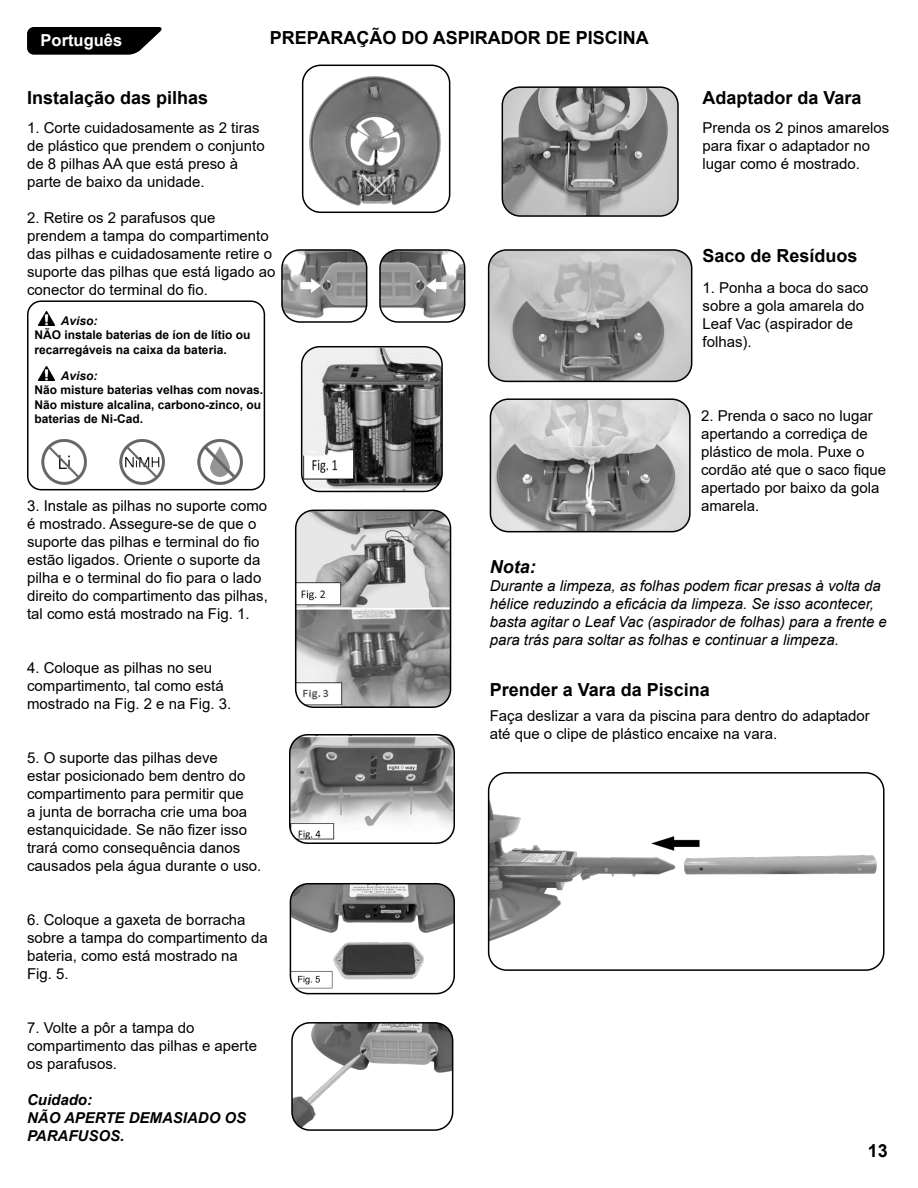
<style>
.page{position:relative;width:918px;height:1188px;background:#fff}
.page>*{position:absolute;margin:0;border:0;box-sizing:border-box;transform-origin:0 0}
.t1{font:700 18px "Arial";color:#000}
.t2{font:italic 700 18px "Arial";color:#000}
.t3{font:700 16.5px "Arial";color:#fff}
.t4{font:15px/18px "Arial";color:#000}
.t5{font:italic 15px/18px "Arial";color:#000}
.t6{font:italic 700 15px/18px "Arial";color:#000}
.t7{font:700 12px/14.4px "Arial";color:#000}
.t8{font:italic 700 12px "Arial";color:#000}
</style>
<div class="page">
<svg style="left:27px;top:27px;width:135px;height:28px;background:#1b1b1b"></svg>
<img style="left:502px;top:89px;width:174px;height:127px">
<div style="left:502px;top:86px;width:177px;height:131px;border:2px solid #000;border-radius:18px"></div>
<img style="left:489px;top:250px;width:203px;height:131px">
<div style="left:488px;top:249px;width:204px;height:133px;border:2px solid #000;border-radius:18px"></div>
<img style="left:490px;top:401px;width:198px;height:131px">
<div style="left:490px;top:398px;width:201px;height:134px;border:2px solid #000;border-radius:18px"></div>
<img style="left:489px;top:773px;width:393px;height:197px">
<div style="left:488px;top:772px;width:397px;height:199px;border:2px solid #000;border-radius:18px"></div>
<img style="left:302px;top:347px;width:138px;height:144px">
<div style="left:301px;top:346px;width:142px;height:146px;border:2px solid #000;border-radius:18px"></div>
<img style="left:296px;top:510px;width:155px;height:197px">
<div style="left:295px;top:510px;width:156px;height:198px;border:2px solid #000;border-radius:18px"></div>
<img style="left:303px;top:65px;width:147px;height:147px">
<div style="left:302px;top:65px;width:148px;height:148px;border:2px solid #000;border-radius:18px"></div>
<img style="left:284px;top:250px;width:83px;height:71px">
<div style="left:281px;top:249px;width:86px;height:74px;border:2px solid #000;border-radius:18px"></div>
<img style="left:382px;top:250px;width:83px;height:71px">
<div style="left:379px;top:249px;width:86px;height:74px;border:2px solid #000;border-radius:18px"></div>
<img style="left:290px;top:884px;width:164px;height:110px">
<div style="left:290px;top:883px;width:165px;height:111px;border:2px solid #000;border-radius:18px"></div>
<img style="left:294px;top:1023px;width:159px;height:107px">
<div style="left:291px;top:1022px;width:162px;height:109px;border:2px solid #000;border-radius:18px"></div>
<img style="left:290px;top:735px;width:165px;height:109px">
<img style="left:41px;top:439px;width:46px;height:46px">
<img style="left:119px;top:439px;width:46px;height:46px">
<div style="left:27px;top:300px;width:238px;height:190px;border:2px solid #000;border-radius:14px"></div>
<img style="left:197px;top:439px;width:46px;height:46px">
<img style="left:38px;top:366px;width:17px;height:15px">
<img style="left:38px;top:311px;width:17px;height:15px">
<p class="t3" style="left:41px;top:29px;width:83px">Português</p>
<p class="t1" style="left:270px;top:25px;width:381px">PREPARAÇÃO DO ASPIRADOR DE PISCINA</p>
<p class="t1" style="left:27px;top:85px;width:183px">Instalação das pilhas</p>
<p class="t4" style="left:27px;top:119px;width:239px">1. Corte cuidadosamente as 2 tiras de plástico que prendem o conjunto de 8 pilhas AA que está preso à parte de baixo da unidade.</p>
<p class="t4" style="left:27px;top:209px;width:250px">2. Retire os 2 parafusos que prendem a tampa do compartimento das pilhas e cuidadosamente retire o suporte das pilhas que está ligado ao conector do terminal do fio.</p>
<p class="t8" style="left:61px;top:313px;width:38px">Aviso:</p>
<p class="t7" style="left:35px;top:328px;width:218px">NÃO instale baterias de íon de lítio ou recarregáveis na caixa da bateria.</p>
<p class="t1" style="left:703px;top:85px;width:161px">Adaptador da Vara</p>
<p class="t4" style="left:703px;top:119px;width:188px">Prenda os 2 pinos amarelos para fixar o adaptador no lugar como é mostrado.</p>
<p class="t1" style="left:703px;top:243px;width:157px">Saco de Resíduos</p>
<p class="t4" style="left:703px;top:279px;width:167px">1. Ponha a boca do saco sobre a gola amarela do<br>Leaf Vac (aspirador de folhas).</p>
<p class="t8" style="left:61px;top:368px;width:38px">Aviso:</p>
<p class="t7" style="left:35px;top:383px;width:230px">Não misture baterias velhas com novas.</p>
<p class="t7" style="left:35px;top:397px;width:228px">Não misture alcalina, carbono-zinco, ou baterias de Ni-Cad.</p>
<p class="t4" style="left:27px;top:497px;width:242px">3. Instale as pilhas no suporte como é mostrado. Assegure-se de que o suporte das pilhas e terminal do fio estão ligados. Oriente o suporte da pilha e o terminal do fio para o lado direito do compartimento das pilhas, tal como está mostrado na Fig. 1.</p>
<p class="t4" style="left:27px;top:659px;width:206px">4. Coloque as pilhas no seu compartimento, tal como está mostrado na Fig. 2 e na Fig. 3.</p>
<p class="t4" style="left:27px;top:749px;width:236px">5. O suporte das pilhas deve<br>estar posicionado bem dentro do compartimento para permitir que<br>a junta de borracha crie uma boa estanquicidade. Se não fizer isso trará como consequência danos causados pela água durante o uso.</p>
<p class="t4" style="left:27px;top:911px;width:242px">6. Coloque a gaxeta de borracha sobre a tampa do compartimento da bateria, como está mostrado na</p>
<p class="t4" style="left:27px;top:965px;width:43px">Fig. 5.</p>
<p class="t4" style="left:27px;top:1019px;width:232px">7. Volte a pôr a tampa do compartimento das pilhas e aperte os parafusos.</p>
<p class="t6" style="left:27px;top:1091px;width:66px">Cuidado:</p>
<p class="t6" style="left:27px;top:1109px;width:221px">NÃO APERTE DEMASIADO OS<br>PARAFUSOS.</p>
<p class="t4" style="left:701px;top:407px;width:187px">2. Prenda o saco no lugar apertando a corrediça de plástico de mola. Puxe o cordão até que o saco fique apertado por baixo da gola amarela.</p>
<p class="t2" style="left:490px;top:555px;width:47px">Nota:</p>
<p class="t5" style="left:490px;top:577px;width:399px">Durante a limpeza, as folhas podem ficar presas à volta da hélice reduzindo a eficácia da limpeza. Se isso acontecer, basta agitar o Leaf Vac (aspirador de folhas) para a frente e para trás para soltar as folhas e continuar a limpeza.</p>
<p class="t1" style="left:490px;top:677px;width:222px">Prender a Vara da Piscina</p>
<p class="t4" style="left:490px;top:707px;width:382px">Faça deslizar a vara da piscina para dentro do adaptador até que o clipe de plástico encaixe na vara.</p>
<p class="t1" style="left:868px;top:1138px;width:22px">13</p>
</div>
